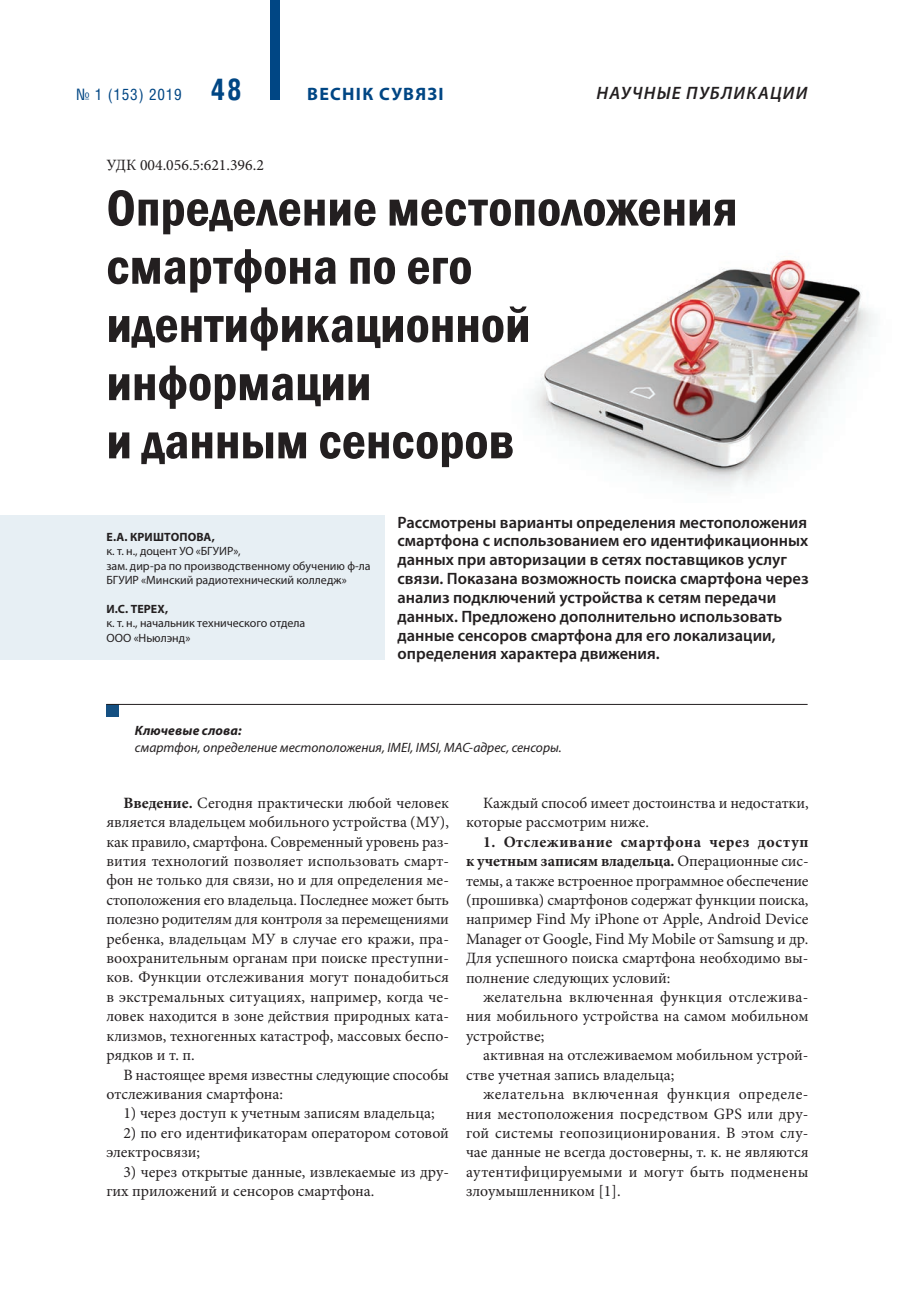
<style>
.page{position:relative;width:915px;height:1306px;background:#fff}
.page>*{position:absolute;margin:0;border:0;box-sizing:border-box;transform-origin:0 0}
._500_Text_OSNOV{font:600 condensed 52.5px/58.2px "Franklin Gothic";color:#231f20}
.t1{font:italic 600 18px "Myriad Pro";letter-spacing:.07em;color:#231f20}
.t2{font:700 18px "Myriad Pro";letter-spacing:.07em;color:#004684}
._400_Okno{font:600 16.5px/18.8px "Myriad Pro";color:#231f20}
._500_Text_OSNOV-2{font:15.75px/19.4px "Minion Pro";color:#231f20}
.t3{font:15.75px "Helios Cond C";letter-spacing:.05em;color:#004684}
._700_Spravka-Dopolne{font:italic 13.5px/16.2px "Myriad Pro";color:#231f20}
.avtor{font:12px/14.4px "Myriad Pro";color:#231f20}
.avtor-2{font:700 12px "Myriad Pro";letter-spacing:.01em;color:#231f20}
.s1{font-weight:700;font-size:30px}
.s2{font-weight:700}
</style>
<div class="page">
<div style="left:0;top:515px;width:384px;height:144px;background:#e7eff4"></div>
<img style="left:531px;top:256px;width:344px;height:232px">
<div style="left:106px;top:704px;width:13px;height:12px;background:#155082"></div>
<hr style="left:106px;top:704px;width:701px;height:1px;background:#231f20">
<div style="left:269px;top:0;width:10px;height:100px;background:#004684"></div>
<p class="t3" style="left:76px;top:85px;width:167px">№ 1 (153) 2019 <span class="s1">48</span></p>
<p class="t2" style="left:307px;top:82px;width:138px">ВЕСНIК СУВЯЗI</p>
<p class="t1" style="left:596px;top:82px;width:212px">НАУЧНЫЕ ПУБЛИКАЦИИ</p>
<p class="_500_Text_OSNOV-2" style="left:106px;top:156px;width:159px">УДК 004.056.5:621.396.2</p>
<p class="_500_Text_OSNOV" style="left:106px;top:178px;width:632px">Определение местоположения смартфона по его идентификационной информации<br>и данным сенсоров</p>
<p class="avtor-2" style="left:106px;top:529px;width:110px">Е.А. КРИШТОПОВА,</p>
<p class="avtor" style="left:106px;top:543px;width:136px">к. т. н., доцент УО «БГУИР»,</p>
<p class="avtor" style="left:106px;top:558px;width:266px">зам. дир-ра по производственному обучению ф-ла<br>БГУИР «Минский радиотехнический колледж»</p>
<p class="avtor-2" style="left:106px;top:601px;width:63px">И.С. ТЕРЕХ,</p>
<p class="avtor" style="left:106px;top:615px;width:200px">к. т. н., начальник технического отдела<br>ООО «Ньюлэнд»</p>
<p class="_400_Okno" style="left:397px;top:512px;width:412px">Рассмотрены варианты определения местоположения смартфона с использованием его идентификационных данных при авторизации в сетях поставщиков услуг связи. Показана возможность поиска смартфона через анализ подключений устройства к сетям передачи данных. Предложено дополнительно использовать данные сенсоров смартфона для его локализации, определения характера движения.</p>
<p class="_700_Spravka-Dopolne" style="left:135px;top:722px;width:428px"><span class="s2">Ключевые слова:<br></span>смартфон, определение местоположения, IMEI, IMSI, MAC-адрес, сенсоры.</p>
<p class="_500_Text_OSNOV-2" style="left:106px;top:793px;width:344px;text-align:justify;text-indent:17px"><span class="s2">Введение.</span> Сегодня практически любой человек является владельцем мобильного устройства (МУ), как правило, смартфона. Современный уровень раз&shy;вития технологий позволяет использовать смарт&shy;фон не только для связи, но и для определения ме&shy;стоположения его владельца. Последнее может быть полезно родителям для контроля за перемещениями ребенка, владельцам МУ в случае его кражи, пра&shy;воохранительным органам при поиске преступни&shy;ков. Функции отслеживания могут понадобиться в экстремальных ситуациях, например, когда че&shy;ловек находится в зоне действия природных ката&shy;клизмов, техногенных катастроф, массовых беспо&shy;рядков и т. п.</p>
<p class="_500_Text_OSNOV-2" style="left:106px;top:1064px;width:344px;text-indent:17px">В настоящее время известны следующие способы отслеживания смартфона:</p>
<p class="_500_Text_OSNOV-2" style="left:123px;top:1103px;width:312px">1) через доступ к учетным записям владельца;</p>
<p class="_500_Text_OSNOV-2" style="left:106px;top:1123px;width:344px;text-indent:17px">2) по его идентификаторам оператором сотовой электросвязи;</p>
<p class="_500_Text_OSNOV-2" style="left:106px;top:1161px;width:344px;text-indent:17px">3) через открытые данные, извлекаемые из дру&shy;гих приложений и сенсоров смартфона.</p>
<p class="_500_Text_OSNOV-2" style="left:466px;top:793px;width:344px;text-indent:17px">Каждый способ имеет достоинства и недостатки, которые рассмотрим ниже.</p>
<p class="_500_Text_OSNOV-2" style="left:466px;top:832px;width:344px;text-align:justify;text-indent:17px"><span class="s2">1. Отслеживание смартфона через доступ к учетным записям владельца.</span> Операционные сис&shy;темы, а также встроенное программное обеспечение (прошивка) смартфонов содержат функции поиска, например Find My iPhone от Apple, Android Device Manager от Google, Find My Mobile от Samsung и др.<br>Для успешного поиска смартфона необходимо вы&shy;полнение следующих условий:</p>
<p class="_500_Text_OSNOV-2" style="left:466px;top:987px;width:344px;text-align:justify;text-indent:17px">желательна включенная функция отслежива&shy;ния мобильного устройства на самом мобильном устройстве;</p>
<p class="_500_Text_OSNOV-2" style="left:466px;top:1045px;width:344px;text-indent:17px">активная на отслеживаемом мобильном устрой&shy;стве учетная запись владельца;</p>
<p class="_500_Text_OSNOV-2" style="left:466px;top:1084px;width:344px;text-align:justify;text-indent:17px">желательна включенная функция определе&shy;ния местоположения посредством GPS или дру&shy;гой системы геопозиционирования. В этом слу&shy;чае данные не всегда достоверны, т. к. не являются аутентифицируемыми и могут быть подменены злоумышленником [1].</p>
</div>
